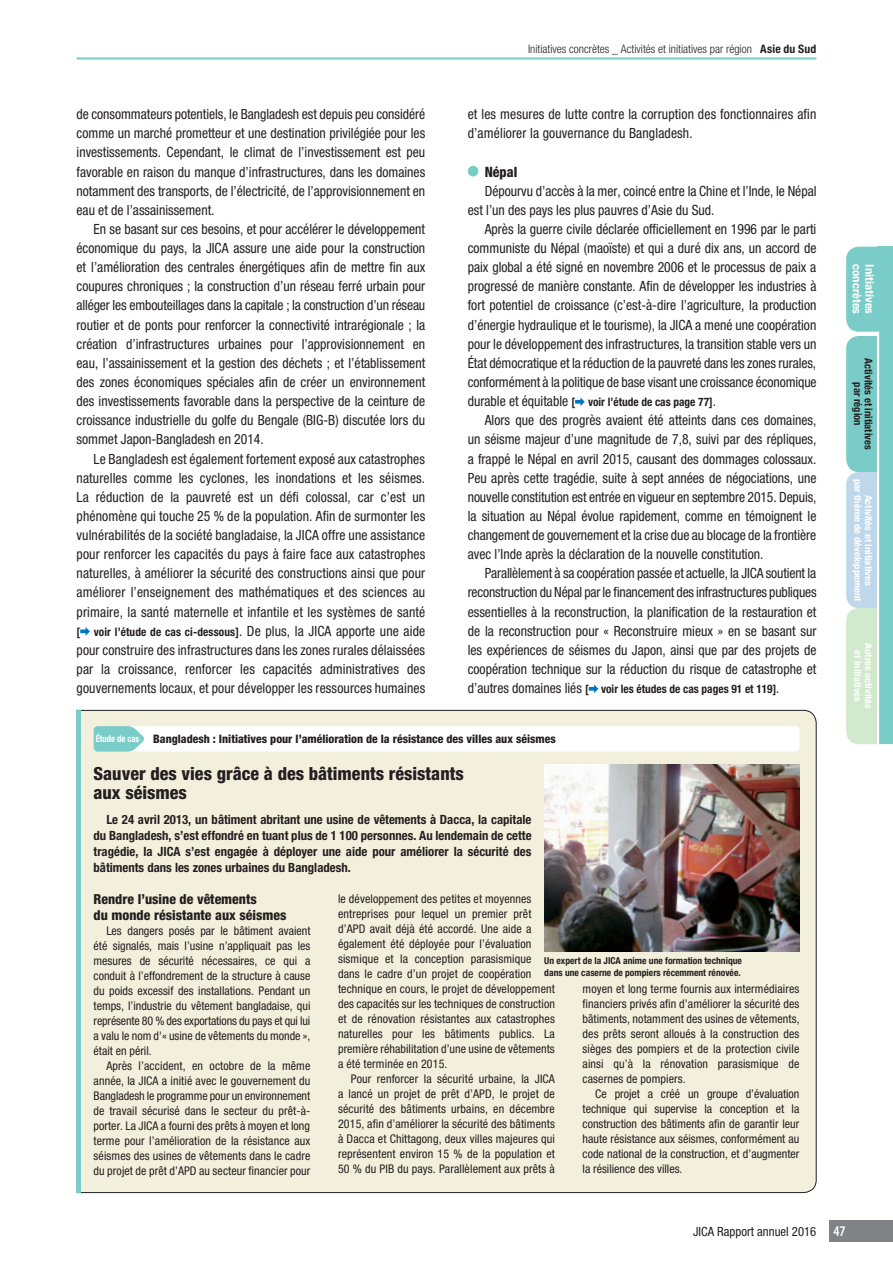
<style>
.page{position:relative;width:893px;height:1263px;background:#fff}
.page>*{position:absolute;margin:0;border:0;box-sizing:border-box;transform-origin:0 0}
.t1{font:800 condensed 18px/19.2px "Helvetica Neue";color:#231f20}
.t2{font:800 condensed 14.25px "Helvetica Neue";color:#231f20}
.t3{font:condensed 14.1px/19.2px "Helvetica Neue";color:#231f20;text-align:justify}
.t4{font:800 condensed 13.8px/15.9px "Helvetica Neue";color:#231f20}
.t5{font:700 condensed 12.75px/15.9px "Helvetica Neue";color:#231f20;text-align:justify}
.t6{font:condensed 12.75px "Helvetica Neue";color:#231f20}
.t7{font:condensed 12px/15px "Helvetica Neue";letter-spacing:.01em;color:#231f20;text-align:justify}
.t8{font:700 condensed 11.7px "Helvetica Neue";color:#231f20}
.t9{font:800 condensed 11.7px "Helvetica Neue";color:#231f20}
.t10{font:300 condensed 11.7px "Helvetica Neue";color:#231f20}
.t11{font:700 condensed 11.55px "Helvetica Neue";color:#fff;scale:1.11 1}
.t12{font:700 condensed 10.65px/10.6px "Helvetica Neue";color:#231f20;text-align:center}
.t13{font:700 condensed 9.6px/11.7px "Helvetica Neue";color:#231f20}
.t14{font:700 condensed 9.6px/10.6px "Helvetica Neue";color:#fff;text-align:center;scale:1.11 1}
.s1{font-weight:400;font-size:14.1px}
.s2{font-weight:700}
.s3{font-weight:700;font-size:9.6px;color:#fff}
.s4{font-family:"Myriad Pro";font-weight:600;font-size:14.85px;color:#fff}
</style>
<div class="page">
<div style="left:76px;top:710px;width:741px;height:483px;background:#f2f0dc"></div>
<hr style="left:77px;top:710px;width:4px;height:483px;background:#7accc8">
<svg style="left:80px;top:627px;width:10px;height:9px"></svg>
<div style="left:468px;top:166px;width:10px;height:10px;background:#7accc8;border-radius:50%"></div>
<svg style="left:575px;top:397px;width:10px;height:9px"></svg>
<svg style="left:589px;top:684px;width:9px;height:9px"></svg>
<hr style="left:77px;top:57px;width:739px;height:3px;background:#7accc8">
<svg style="left:846px;top:247px;width:31px;height:497px;background:#a7d8d4"></svg>
<div style="left:877px;top:247px;width:16px;height:497px;background:#7accc8"></div>
<hr style="left:877px;top:332px;width:2px;height:412px;background:#fff">
<img style="left:544px;top:764px;width:255px;height:187px">
<div style="left:94px;top:726px;width:705px;height:26px;background:#fff;border-radius:4px"></div>
<svg style="left:94px;top:726px;width:52px;height:26px"></svg>
<div style="left:829px;top:1220px;width:64px;height:22px;background:#808285"></div>
<p class="t3" style="left:77px;top:106px;width:350px">de consommateurs potentiels, le Bangladesh est depuis peu considéré comme un marché prometteur et une destination privilégiée pour les investissements. Cependant, le climat de l’investissement est peu favorable en raison du manque d’infrastructures, dans les domaines notamment des transports, de l’électricité, de l’approvisionnement en eau et de l’assainissement.</p>
<p class="t3" style="left:77px;top:220px;width:350px;text-indent:17px">En se basant sur ces besoins, et pour accélérer le développement économique du pays, la JICA assure une aide pour la construction et l’amélioration des centrales énergétiques afin de mettre fin aux coupures chroniques ; la construction d’un réseau ferré urbain pour alléger les embouteillages dans la capitale ; la construction d’un réseau routier et de ponts pour renforcer la connectivité intrarégionale ; la création d’infrastructures urbaines pour l’approvisionnement en eau, l’assainissement et la gestion des déchets ; et l’établissement des zones économiques spéciales afin de créer un environnement des investissements favorable dans la perspective de la ceinture de croissance industrielle du golfe du Bengale (BIG-B) discutée lors du sommet Japon-Bangladesh en 2014.</p>
<p class="t3" style="left:77px;top:450px;width:350px;text-indent:17px">Le Bangladesh est également fortement exposé aux catastrophes naturelles comme les cyclones, les inondations et les séismes.<br>La réduction de la pauvreté est un défi colossal, car c’est un phénomène qui touche 25 % de la population. Afin de surmonter les vulnérabilités de la société bangladaise, la JICA offre une assistance pour renforcer les capacités du pays à faire face aux catastrophes naturelles, à améliorer la sécurité des constructions ainsi que pour améliorer l’enseignement des mathématiques et des sciences au primaire, la santé maternelle et infantile et les systèmes de santé</p>
<p class="t8" style="left:77px;top:627px;width:350px">[ voir l’étude de cas ci-dessous]<span class="s1">. De plus, la JICA apporte une aide</span></p>
<p class="t3" style="left:77px;top:641px;width:350px">pour construire des infrastructures dans les zones rurales délaissées par la croissance, renforcer les capacités administratives des gouvernements locaux, et pour développer les ressources humaines</p>
<p class="t10" style="left:528px;top:44px;width:290px">Initiatives concrètes _ Activités et initiatives par région <span class="s2">Asie du Sud</span></p>
<p class="t3" style="left:468px;top:106px;width:350px">et les mesures de lutte contre la corruption des fonctionnaires afin d’améliorer la gouvernance du Bangladesh.</p>
<p class="t2" style="left:485px;top:166px;width:34px">Népal</p>
<p class="t3" style="left:468px;top:182px;width:350px;text-indent:17px">Dépourvu d’accès à la mer, coincé entre la Chine et l’Inde, le Népal est l’un des pays les plus pauvres d’Asie du Sud.</p>
<p class="t3" style="left:468px;top:221px;width:350px;text-indent:17px">Après la guerre civile déclarée officiellement en 1996 par le parti communiste du Népal (maoïste) et qui a duré dix ans, un accord de paix global a été signé en novembre 2006 et le processus de paix a progressé de manière constante. Afin de développer les industries à fort potentiel de croissance (c’est-à-dire l’agriculture, la production d’énergie hydraulique et le tourisme), la JICA a mené une coopération pour le développement des infrastructures, la transition stable vers un État démocratique et la réduction de la pauvreté dans les zones rurales, conformément à la politique de base visant une croissance économique</p>
<p class="t8" style="left:468px;top:398px;width:250px"><span class="s1">durable et équitable</span> [ voir l’étude de cas page 77]<span class="s1">.</span></p>
<p class="t3" style="left:468px;top:412px;width:350px;text-indent:17px">Alors que des progrès avaient été atteints dans ces domaines, un séisme majeur d’une magnitude de 7,8, suivi par des répliques, a frappé le Népal en avril 2015, causant des dommages colossaux.<br>Peu après cette tragédie, suite à sept années de négociations, une nouvelle constitution est entrée en vigueur en septembre 2015. Depuis, la situation au Népal évolue rapidement, comme en témoignent le changement de gouvernement et la crise due au blocage de la frontière avec l’Inde après la déclaration de la nouvelle constitution.</p>
<p class="t3" style="left:468px;top:565px;width:350px;text-indent:17px">Parallèlement à sa coopération passée et actuelle, la JICA soutient la reconstruction du Népal par le financement des infrastructures publiques essentielles à la reconstruction, la planification de la restauration et de la reconstruction pour « Reconstruire mieux » en se basant sur les expériences de séismes du Japon, ainsi que par des projets de coopération technique sur la réduction du risque de catastrophe et</p>
<p class="t8" style="left:468px;top:685px;width:313px"><span class="s1">d’autres domaines liés</span> [ voir les études de cas pages 91 et 119]<span class="s1">.</span></p>
<p class="t9" style="left:96px;top:735px;width:462px"><span class="s3">Étude de cas</span> Bangladesh : Initiatives pour l’amélioration de la résistance des villes aux séismes</p>
<p class="t1" style="left:94px;top:765px;width:372px">Sauver des vies grâce à des bâtiments résistants aux séismes</p>
<p class="t5" style="left:94px;top:813px;width:440px;text-indent:13px">Le 24 avril 2013, un bâtiment abritant une usine de vêtements à Dacca, la capitale du Bangladesh, s’est effondré en tuant plus de 1 100 personnes. Au lendemain de cette tragédie, la JICA s’est engagée à déployer une aide pour améliorer la sécurité des bâtiments dans les zones urbaines du Bangladesh.</p>
<p class="t4" style="left:94px;top:892px;width:195px">Rendre l’usine de vêtements<br>du monde résistante aux séismes</p>
<p class="t7" style="left:94px;top:924px;width:218px;text-indent:13px">Les dangers posés par le bâtiment avaient été signalés, mais l’usine n’appliquait pas les mesures de sécurité nécessaires, ce qui a conduit à l’effondrement de la structure à cause du poids excessif des installations. Pendant un temps, l’industrie du vêtement bangladaise, qui représente 80 % des exportations du pays et qui lui a valu le nom d'« usine de vêtements du monde », était en péril.</p>
<p class="t7" style="left:94px;top:1059px;width:218px;text-indent:13px">Après l’accident, en octobre de la même année, la JICA a initié avec le gouvernement du Bangladesh le programme pour un environnement de travail sécurisé dans le secteur du prêt-à&shy;porter. La JICA a fourni des prêts à moyen et long terme pour l’amélioration de la résistance aux séismes des usines de vêtements dans le cadre du projet de prêt d’APD au secteur financier pour</p>
<p class="t7" style="left:338px;top:893px;width:218px;text-align:left">le développement des petites et moyennes entreprises pour lequel un premier prêt d’APD avait déjà été accordé. Une aide a également été déployée pour l’évaluation sismique et la conception parasismique dans le cadre d’un projet de coopération technique en cours, le projet de développement des capacités sur les techniques de construction et de rénovation résistantes aux catastrophes naturelles pour les bâtiments publics. La première réhabilitation d’une usine de vêtements a été terminée en 2015.</p>
<p class="t7" style="left:338px;top:1073px;width:218px;text-indent:13px">Pour renforcer la sécurité urbaine, la JICA a lancé un projet de prêt d’APD, le projet de sécurité des bâtiments urbains, en décembre 2015, afin d’améliorer la sécurité des bâtiments à Dacca et Chittagong, deux villes majeures qui représentent environ 15 % de la population et 50 % du PIB du pays. Parallèlement aux prêts à</p>
<p class="t13" style="left:544px;top:955px;width:199px">Un expert de la JICA anime une formation technique dans une caserne de pompiers récemment rénovée.</p>
<p class="t7" style="left:583px;top:983px;width:218px">moyen et long terme fournis aux intermédiaires financiers privés afin d’améliorer la sécurité des bâtiments, notamment des usines de vêtements, des prêts seront alloués à la construction des sièges des pompiers et de la protection civile ainsi qu’à la rénovation parasismique de casernes de pompiers.</p>
<p class="t7" style="left:583px;top:1088px;width:218px;text-indent:13px">Ce projet a créé un groupe d’évaluation technique qui supervise la conception et la construction des bâtiments afin de garantir leur haute résistance aux séismes, conformément au code national de la construction, et d’augmenter la résilience des villes.</p>
<p class="t11" style="left:861px;top:264px;width:46px;rotate:90deg">concrètes</p>
<p class="t11" style="left:874px;top:264px;width:46px;rotate:90deg">Initiatives</p>
<p class="t12" style="left:873px;top:358px;width:93px;rotate:90deg">Activités et initiatives par région</p>
<p class="t14" style="left:873px;top:479px;width:112px;rotate:90deg">Activités et initiatives<br>par thème de développement</p>
<p class="t14" style="left:873px;top:643px;width:61px;rotate:90deg">Autres activités et initiatives</p>
<p class="t6" style="left:693px;top:1226px;width:154px">JICA Rapport annuel 2016 <span class="s4">47</span></p>
</div>
